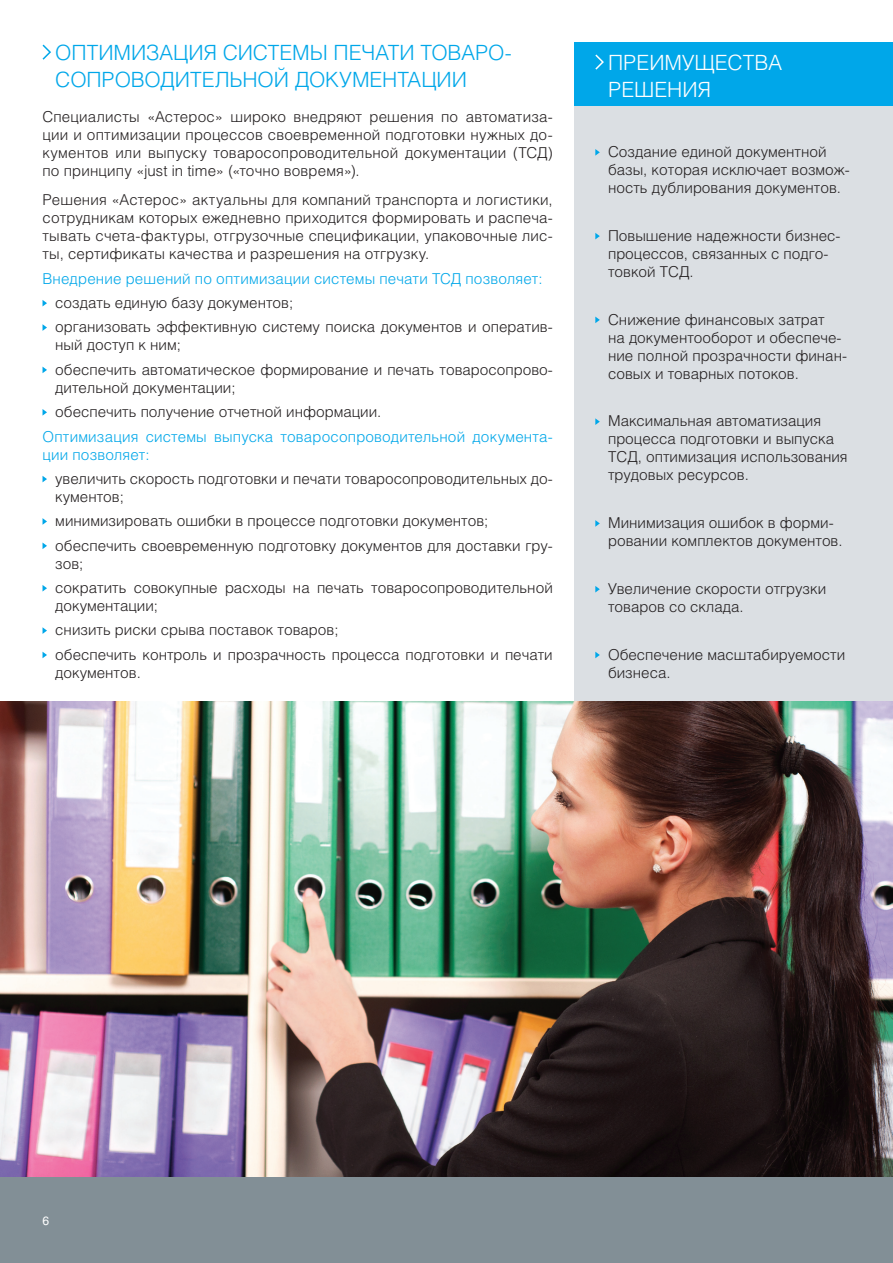
<style>
.page{position:relative;width:893px;height:1263px;background:#fff}
.page>*{position:absolute;margin:0;border:0;box-sizing:border-box;transform-origin:0 0}
._02podzag{font:300 21px "Helios";letter-spacing:.1em;color:#00a7e9}
._02podzag_white{font:300 21px/27px "Helios";letter-spacing:.13em;color:#fff}
._03text_mark{font:300 15px/18px "Helios";color:#231f20}
._01text{font:300 15px/18px "Helios";letter-spacing:.01em;color:#231f20;text-align:justify}
._01text-2{font:300 15px/18px "Helios";letter-spacing:.01em;color:#00a7e9}
.t1{font:12px "Helios";color:#fff}
</style>
<div class="page">
<div style="left:574px;top:43px;width:319px;height:1151px;background:#dbdfe3"></div>
<img style="left:0;top:702px;width:893px;height:476px">
<div style="left:0;top:1178px;width:893px;height:85px;background:#828f96"></div>
<svg style="left:42px;top:44px;width:9px;height:16px"></svg>
<svg style="left:43px;top:300px;width:4px;height:6px"></svg>
<svg style="left:43px;top:324px;width:4px;height:7px"></svg>
<svg style="left:43px;top:367px;width:4px;height:6px"></svg>
<svg style="left:43px;top:409px;width:4px;height:7px"></svg>
<svg style="left:43px;top:476px;width:4px;height:6px"></svg>
<svg style="left:43px;top:518px;width:4px;height:7px"></svg>
<svg style="left:43px;top:543px;width:4px;height:6px"></svg>
<svg style="left:43px;top:585px;width:4px;height:6px"></svg>
<svg style="left:43px;top:627px;width:4px;height:7px"></svg>
<svg style="left:43px;top:652px;width:4px;height:6px"></svg>
<div style="left:574px;top:43px;width:319px;height:63px;background:#00a7e9"></div>
<svg style="left:595px;top:54px;width:9px;height:16px"></svg>
<svg style="left:595px;top:149px;width:5px;height:7px"></svg>
<svg style="left:595px;top:233px;width:5px;height:6px"></svg>
<svg style="left:595px;top:317px;width:5px;height:6px"></svg>
<svg style="left:595px;top:418px;width:5px;height:7px"></svg>
<svg style="left:595px;top:520px;width:5px;height:7px"></svg>
<svg style="left:595px;top:586px;width:5px;height:6px"></svg>
<svg style="left:595px;top:652px;width:5px;height:6px"></svg>
<p class="_02podzag" style="left:55px;top:40px;width:47px">ОПТИМИЗ</p>
<p class="_02podzag" style="left:159px;top:40px;width:29px">АЦИЯ</p>
<p class="_02podzag" style="left:223px;top:40px;width:239px">системы Печати товар</p>
<p class="_02podzag" style="left:488px;top:40px;width:25px">о-</p>
<p class="_02podzag" style="left:43px;top:67px;width:426px">сопроводительной документации</p>
<p class="_01text" style="left:43px;top:107px;width:512px">Специалисты «Астерос» широко внедряют решения по автоматиза&shy;ции и оптимизации процессов своевременной подготовки нужных до&shy;кументов или выпуску товаросопроводительной документации (ТСД) по принципу «just in time» («точно вовремя»).</p>
<p class="_01text" style="left:43px;top:191px;width:512px">Решения «Астерос» актуальны для компаний транспорта и логистики, сотрудникам которых ежедневно приходится формировать и распеча&shy;тывать счета-фактуры, отгрузочные спецификации, упаковочные лис&shy;ты, сертификаты качества и разрешения на отгрузку.</p>
<p class="_01text-2" style="left:43px;top:269px;width:502px">Внедрение решений по оптимизации системы печати ТСД позволяет:</p>
<p class="_03text_mark" style="left:55px;top:293px;width:239px">создать единую базу документов;</p>
<p class="_03text_mark" style="left:55px;top:318px;width:499px">организовать эффективную систему поиска документов и оператив&shy;ный доступ к ним;</p>
<p class="_03text_mark" style="left:55px;top:360px;width:499px">обеспечить автоматическое формирование и печать товаросопрово&shy;дительной документации;</p>
<p class="_03text_mark" style="left:55px;top:403px;width:328px">обеспечить получение отчетной информации.</p>
<p class="_01text-2" style="left:43px;top:427px;width:512px">Оптимизация системы выпуска товаросопроводительной документа&shy;ции позволяет:</p>
<p class="_03text_mark" style="left:55px;top:469px;width:499px">увеличить скорость подготовки и печати товаросопроводительных до&shy;кументов;</p>
<p class="_03text_mark" style="left:55px;top:512px;width:435px">минимизировать ошибки в процессе подготовки документов;</p>
<p class="_03text_mark" style="left:55px;top:536px;width:499px">обеспечить своевременную подготовку документов для доставки гру&shy;зов;</p>
<p class="_03text_mark" style="left:55px;top:578px;width:499px">сократить совокупные расходы на печать товаросопроводительной документации;</p>
<p class="_03text_mark" style="left:55px;top:621px;width:285px">снизить риски срыва поставок товаров;</p>
<p class="_03text_mark" style="left:55px;top:645px;width:499px">обеспечить контроль и прозрачность процесса подготовки и печати документов.</p>
<p class="_02podzag_white" style="left:595px;top:48px;width:173px;text-indent:13px">Преимущества решения</p>
<p class="_03text_mark" style="left:608px;top:143px;width:243px">Создание единой документной базы, которая исключает возмож&shy;ность дублирования документов.</p>
<p class="_03text_mark" style="left:608px;top:226px;width:234px">Повышение надежности бизнес&shy;процессов, связанных с подго&shy;товкой ТСД.</p>
<p class="_03text_mark" style="left:608px;top:310px;width:240px">Снижение финансовых затрат<br>на документооборот и обеспече&shy;ние полной прозрачности финан&shy;совых и товарных потоков.</p>
<p class="_03text_mark" style="left:608px;top:412px;width:241px">Максимальная автоматизация процесса подготовки и выпуска<br>ТСД, оптимизация использования трудовых ресурсов.</p>
<p class="_03text_mark" style="left:608px;top:514px;width:236px">М инимизация ошибок в форми&shy;ровании комплектов документов.</p>
<p class="_03text_mark" style="left:608px;top:579px;width:220px">Увеличение скорости отгрузки товаров со склада.</p>
<p class="_03text_mark" style="left:608px;top:645px;width:239px">Обеспечение масштабируемости бизнеса.</p>
<p class="t1" style="left:43px;top:1214px;width:8px">6</p>
</div>
